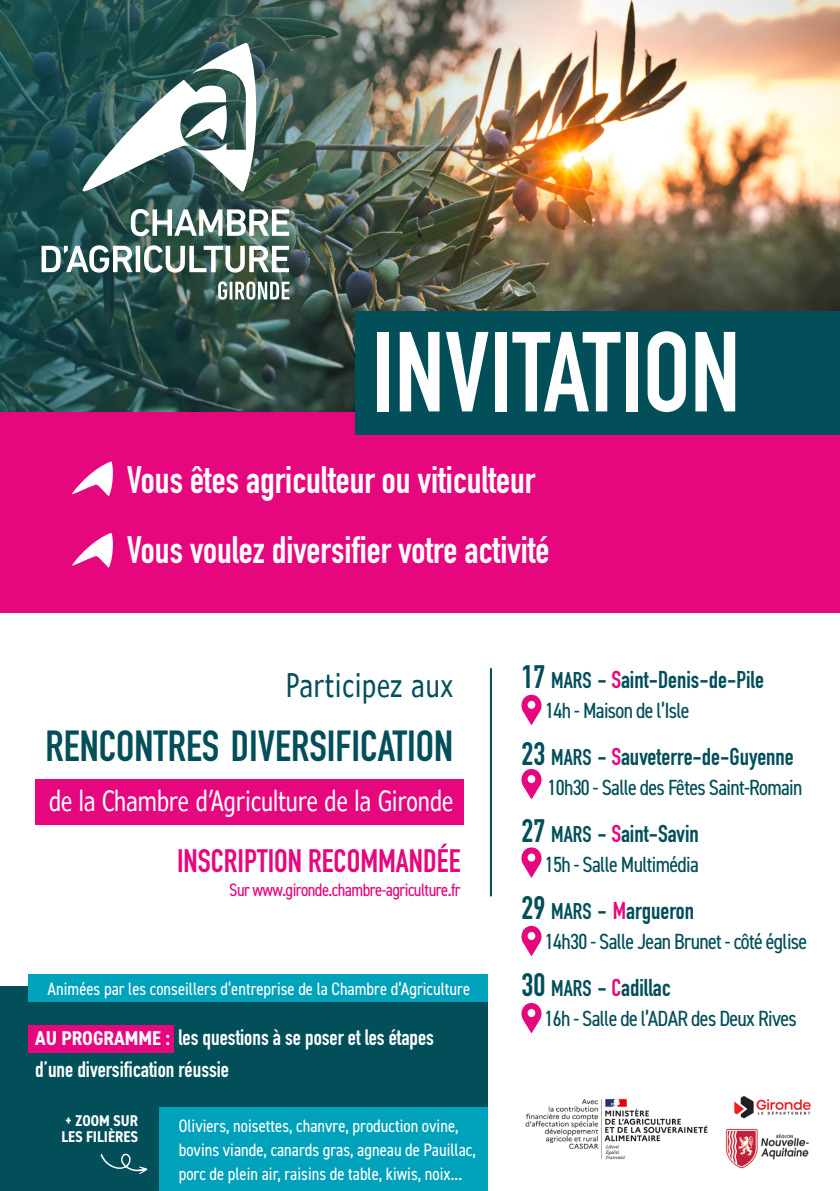
<style>
.page{position:relative;width:840px;height:1191px;background:#fff}
.page>*{position:absolute;margin:0;border:0;box-sizing:border-box;transform-origin:0 0}
.t1{font:111.6px "DIN Engschrift LT Pro";color:#fff}
.t2{font:42.8px "DIN Engschrift LT Pro";color:#024e59}
.t3{font:37.8px "DIN Engschrift LT Pro";color:#fff}
.t4{font:condensed 32.4px "Verdana Pro";letter-spacing:.03em;color:#024e59;scale:.8 1}
.t5{font:32px "DIN Engschrift LT Pro";color:#e6077e}
.t6{font:condensed 27.8px "Verdana Pro";letter-spacing:.005em;color:#fff;scale:.8 1}
.t7{font:24px "DIN Engschrift LT Pro";color:#024e59}
.t8{font:condensed 22px "DIN2014";letter-spacing:-.03em;color:#024e59}
.t9{font:22px/32px "DIN Engschrift LT Pro";color:#fff}
.t10{font:condensed 18px/23.6px "DIN2014";color:#fff}
.t11{font:condensed 18px "DIN2014";letter-spacing:-.03em;color:#e6077e}
.t12{font:700 condensed 15.6px/15.6px "DIN2014";color:#fff}
.s1{font-family:"DIN2014";font-weight:700;font-stretch:condensed;font-size:20px}
.s2{font-size:32px}
.s3{font-size:22.4px}
.s4{color:#e6077e}
</style>
<div class="page">
<div style="left:35px;top:779px;width:428px;height:45px;background:#e6077e"></div>
<img style="left:0;top:0;width:839px;height:412px">
<div style="left:0;top:412px;width:839px;height:200px;background:#e6077e"></div>
<div style="left:356px;top:312px;width:483px;height:123px;background:#024e59"></div>
<img style="left:725px;top:1128px;width:84px;height:41px">
<img style="left:734px;top:1095px;width:77px;height:24px">
<svg style="left:83px;top:43px;width:173px;height:148px"></svg>
<img style="left:42px;top:245px;width:247px;height:28px">
<svg style="left:131px;top:209px;width:158px;height:27px"></svg>
<svg style="left:218px;top:281px;width:71px;height:19px"></svg>
<svg style="left:521px;top:694px;width:20px;height:31px"></svg>
<svg style="left:521px;top:769px;width:20px;height:30px"></svg>
<svg style="left:521px;top:847px;width:20px;height:31px"></svg>
<svg style="left:521px;top:925px;width:20px;height:31px"></svg>
<svg style="left:521px;top:1002px;width:20px;height:31px"></svg>
<svg style="left:72px;top:461px;width:41px;height:35px"></svg>
<svg style="left:72px;top:533px;width:41px;height:34px"></svg>
<hr style="left:489px;top:668px;width:2px;height:228px;background:#024e59">
<div style="left:0;top:986px;width:487px;height:205px;background:#024e59"></div>
<div style="left:28px;top:1025px;width:145px;height:28px;background:#e6077e"></div>
<div style="left:28px;top:974px;width:459px;height:27px;background:#00a1ba"></div>
<div style="left:159px;top:1107px;width:328px;height:84px;background:#00a1ba"></div>
<svg style="left:100px;top:1153px;width:47px;height:21px"></svg>
<img style="left:525px;top:1098px;width:183px;height:62px">
<p class="t1" style="left:372px;top:307px;width:179px">INVI TATION</p>
<p class="t3" style="left:127px;top:458px;width:410px">Vous êtes agriculteur ou viticulteur</p>
<p class="t3" style="left:127px;top:528px;width:423px">Vous voulez diversifier votre activité</p>
<p class="t4" style="left:286px;top:664px;width:210px">Participez aux</p>
<p class="t2" style="left:46px;top:721px;width:409px">RENCONTRES DIVERSIFICATION</p>
<p class="t6" style="left:49px;top:783px;width:506px">de la Chambre d’Agriculture de la Gironde</p>
<p class="t5" style="left:177px;top:842px;width:12px">INSCRI</p>
<p class="t5" style="left:244px;top:842px;width:25px">PTION</p>
<p class="t5" style="left:308px;top:842px;width:15px">RECOMMAND</p>
<p class="t5" style="left:436px;top:842px;width:23px">ÉE</p>
<p class="t11" style="left:229px;top:878px;width:232px">Sur www.gironde.chambre-agriculture.fr</p>
<p class="t10" style="left:48px;top:976px;width:424px">Animées par les conseillers d’entreprise de la Chambre d’Agriculture</p>
<p class="t9" style="left:35px;top:1022px;width:400px"><span class="s1">AU PROGRAMME :</span> les questions à se poser et les étapes d’une diversification réussie</p>
<p class="t12" style="left:61px;top:1113px;width:78px">+ ZOOM SUR<br>LES FILIÈRES</p>
<p class="t10" style="left:179px;top:1113px;width:298px">Oliviers, noisettes, chanvre, production ovine, bovins viande, canards gras, agneau de Pauillac, porc de plein air, raisins de table, kiwis, noix...</p>
<p class="t7" style="left:521px;top:665px;width:244px"><span class="s2">17</span> <span class="s3">MARS</span> - <span class="s4">S</span>aint-Denis-de-Pile</p>
<p class="t8" style="left:545px;top:696px;width:146px">14h - Maison de l’Isle</p>
<p class="t7" style="left:521px;top:742px;width:274px"><span class="s2">23</span> <span class="s3">MARS</span> - <span class="s4">S</span>auveterre-de-Guyenne</p>
<p class="t8" style="left:547px;top:773px;width:256px">10h30 - Salle des Fêtes Saint-Romain</p>
<p class="t7" style="left:521px;top:819px;width:179px"><span class="s2">27</span> <span class="s3">MARS</span> - <span class="s4">S</span>aint-Savin</p>
<p class="t8" style="left:544px;top:850px;width:155px">15h - Salle Multimédia</p>
<p class="t7" style="left:521px;top:896px;width:174px"><span class="s2">29</span> <span class="s3">MARS</span> - <span class="s4">M</span>argueron</p>
<p class="t8" style="left:544px;top:927px;width:264px">14h30 - Salle Jean Brunet - côté église</p>
<p class="t7" style="left:521px;top:973px;width:150px"><span class="s2">30</span> <span class="s3">MARS</span> - <span class="s4">C</span>adillac</p>
<p class="t8" style="left:544px;top:1004px;width:253px">16h - Salle de l’ADAR des Deux Rives</p>
</div>
